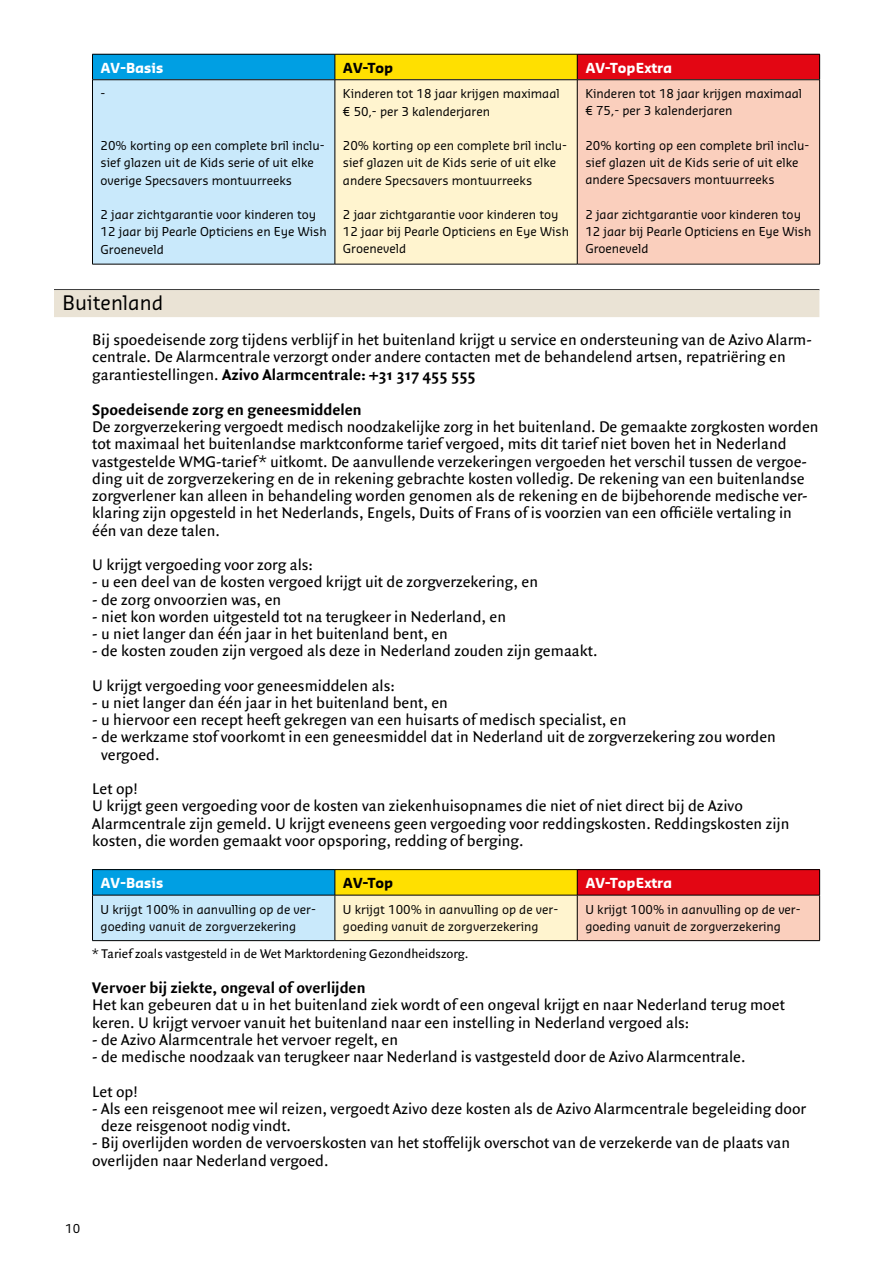
<style>
.page{position:relative;width:893px;height:1263px;background:#fff}
.page>*{position:absolute;margin:0;border:0;box-sizing:border-box;transform-origin:0 0}
.t1{font:19.5px "Sansa";color:#000}
.t2{font:16.5px/17.2px "Quadraat Sans";color:#000}
.t3{font:700 16.5px "Quadraat Sans";color:#000}
.t4{font:13.5px "Quadraat Sans";color:#000}
.t5{font:700 13.5px "Sansa";color:#fff}
.t6{font:700 13.5px "Sansa";letter-spacing:-.015em;color:#000}
.t7{font:12px/17.2px "Sansa";color:#000}
.s1{font-weight:700}
</style>
<div class="page">
<hr style="left:54px;top:289px;width:765px;height:1px;background:#000">
<div style="left:54px;top:290px;width:765px;height:27px;background:#eae3d5"></div>
<div style="left:92px;top:54px;width:243px;height:26px;background:#009fe3"></div>
<div style="left:335px;top:54px;width:242px;height:26px;background:#ffe000"></div>
<div style="left:577px;top:54px;width:243px;height:26px;background:#e30613"></div>
<div style="left:92px;top:80px;width:243px;height:184px;background:#c9e9fb"></div>
<div style="left:335px;top:80px;width:242px;height:184px;background:#fff4cf"></div>
<div style="left:577px;top:80px;width:243px;height:184px;background:#facfbd"></div>
<hr style="left:92px;top:54px;width:243px;height:1px;background:#000">
<svg style="left:92px;top:54px;width:1px;height:25px"></svg>
<hr style="left:335px;top:54px;width:242px;height:1px;background:#000">
<svg style="left:335px;top:54px;width:1px;height:25px"></svg>
<hr style="left:577px;top:54px;width:243px;height:1px;background:#000">
<svg style="left:577px;top:54px;width:1px;height:25px"></svg>
<svg style="left:819px;top:54px;width:1px;height:25px"></svg>
<hr style="left:92px;top:79px;width:243px;height:1px;background:#000">
<hr style="left:92px;top:80px;width:1px;height:184px;background:#000">
<hr style="left:335px;top:79px;width:242px;height:1px;background:#000">
<hr style="left:335px;top:80px;width:1px;height:184px;background:#000">
<hr style="left:577px;top:79px;width:243px;height:1px;background:#000">
<hr style="left:577px;top:80px;width:1px;height:184px;background:#000">
<hr style="left:819px;top:80px;width:1px;height:184px;background:#000">
<hr style="left:92px;top:264px;width:243px;height:1px;background:#000">
<hr style="left:335px;top:264px;width:242px;height:1px;background:#000">
<hr style="left:577px;top:264px;width:243px;height:1px;background:#000">
<div style="left:92px;top:870px;width:243px;height:25px;background:#009fe3"></div>
<div style="left:335px;top:870px;width:242px;height:25px;background:#ffe000"></div>
<div style="left:577px;top:870px;width:243px;height:25px;background:#e30613"></div>
<div style="left:92px;top:895px;width:243px;height:46px;background:#c9e9fb"></div>
<div style="left:335px;top:895px;width:242px;height:46px;background:#fff4cf"></div>
<div style="left:577px;top:895px;width:243px;height:46px;background:#facfbd"></div>
<hr style="left:92px;top:869px;width:243px;height:1px;background:#000">
<svg style="left:92px;top:870px;width:1px;height:25px"></svg>
<hr style="left:335px;top:869px;width:242px;height:1px;background:#000">
<svg style="left:335px;top:870px;width:1px;height:25px"></svg>
<hr style="left:577px;top:869px;width:243px;height:1px;background:#000">
<svg style="left:577px;top:870px;width:1px;height:25px"></svg>
<svg style="left:819px;top:870px;width:1px;height:25px"></svg>
<hr style="left:92px;top:895px;width:243px;height:1px;background:#000">
<hr style="left:92px;top:895px;width:1px;height:45px;background:#000">
<hr style="left:335px;top:895px;width:242px;height:1px;background:#000">
<hr style="left:335px;top:895px;width:1px;height:45px;background:#000">
<hr style="left:577px;top:895px;width:243px;height:1px;background:#000">
<hr style="left:577px;top:895px;width:1px;height:45px;background:#000">
<hr style="left:819px;top:895px;width:1px;height:45px;background:#000">
<hr style="left:92px;top:940px;width:243px;height:1px;background:#000">
<hr style="left:335px;top:940px;width:242px;height:1px;background:#000">
<hr style="left:577px;top:940px;width:243px;height:1px;background:#000">
<p class="t5" style="left:101px;top:59px;width:64px">AV-Basis</p>
<p class="t6" style="left:343px;top:59px;width:52px">AV-Top</p>
<p class="t5" style="left:585px;top:59px;width:88px">AV-TopExtra</p>
<p class="t7" style="left:101px;top:85px;width:6px">-</p>
<p class="t7" style="left:585px;top:85px;width:218px">Kinderen tot 18 jaar krijgen maximaal € 75,- per 3 kalenderjaren</p>
<p class="t7" style="left:585px;top:137px;width:226px">20% korting op een complete bril inclu&shy;sief glazen uit de Kids serie of uit elke andere Specsavers montuurreeks</p>
<p class="t7" style="left:585px;top:205px;width:228px">2 jaar zichtgarantie voor kinderen toy<br>12 jaar bij Pearle Opticiens en Eye Wish<br>Groeneveld</p>
<p class="t7" style="left:343px;top:85px;width:218px">Kinderen tot 18 jaar krijgen maximaal € 50,- per 3 kalenderjaren</p>
<p class="t7" style="left:343px;top:137px;width:226px">20% korting op een complete bril inclu&shy;sief glazen uit de Kids serie of uit elke andere Specsavers montuurreeks</p>
<p class="t7" style="left:343px;top:206px;width:228px">2 jaar zichtgarantie voor kinderen toy<br>12 jaar bij Pearle Opticiens en Eye Wish<br>Groeneveld</p>
<p class="t7" style="left:101px;top:137px;width:226px">20% korting op een complete bril inclu&shy;sief glazen uit de Kids serie of uit elke overige Specsavers montuurreeks</p>
<p class="t7" style="left:101px;top:206px;width:228px">2 jaar zichtgarantie voor kinderen toy<br>12 jaar bij Pearle Opticiens en Eye Wish<br>Groeneveld</p>
<p class="t1" style="left:63px;top:291px;width:102px">Buitenland</p>
<p class="t2" style="left:92px;top:331px;width:720px">Bij spoedeisende zorg tijdens verblijf in het buitenland krijgt u service en ondersteuning van de Azivo Alarm&shy;centrale. De Alarmcentrale verzorgt onder andere contacten met de behandelend artsen, repatriëring en garantiestellingen. <span class="s1">Azivo Alarmcentrale: +31 317 455 555</span></p>
<p class="t3" style="left:92px;top:400px;width:271px">Spoedeisende zorg en geneesmiddelen</p>
<p class="t2" style="left:92px;top:418px;width:728px">De zorgverzekering vergoedt medisch noodzakelijke zorg in het buitenland. De gemaakte zorgkosten worden tot maximaal het buitenlandse marktconforme tarief vergoed, mits dit tarief niet boven het in Nederland vastgestelde WMG-tarief* uitkomt. De aanvullende verzekeringen vergoeden het verschil tussen de vergoe&shy;ding uit de zorgverzekering en de in rekening gebrachte kosten volledig. De rekening van een buitenlandse zorgverlener kan alleen in behandeling worden genomen als de rekening en de bijbehorende medische ver&shy;klaring zijn opgesteld in het Nederlands, Engels, Duits of Frans of is voorzien van een officiële vertaling in één van deze talen.</p>
<p class="t2" style="left:92px;top:556px;width:222px">U krijgt vergoeding voor zorg als:</p>
<p class="t2" style="left:92px;top:573px;width:447px">- u een deel van de kosten vergoed krijgt uit de zorgverzekering, en</p>
<p class="t2" style="left:92px;top:591px;width:191px">- de zorg onvoorzien was, en</p>
<p class="t2" style="left:92px;top:608px;width:415px">- niet kon worden uitgesteld tot na terugkeer in Nederland, en</p>
<p class="t2" style="left:92px;top:625px;width:357px">- u niet langer dan één jaar in het buitenland bent, en</p>
<p class="t2" style="left:92px;top:634px;width:507px;line-height:34.5px">- de kosten zouden zijn vergoed als deze in Nederland zouden zijn gemaakt.<br>U krijgt vergoeding voor geneesmiddelen als:</p>
<p class="t2" style="left:92px;top:694px;width:357px">- u niet langer dan één jaar in het buitenland bent, en</p>
<p class="t2" style="left:92px;top:711px;width:536px">- u hiervoor een recept heeft gekregen van een huisarts of medisch specialist, en</p>
<p class="t2" style="left:101px;top:729px;width:676px;text-indent:-9px">- de werkzame stof voorkomt in een geneesmiddel dat in Nederland uit de zorgverzekering zou worden vergoed.</p>
<p class="t2" style="left:92px;top:780px;width:699px">Let op!<br>U krijgt geen vergoeding voor de kosten van ziekenhuisopnames die niet of niet direct bij de Azivo Alarmcentrale zijn gemeld. U krijgt eveneens geen vergoeding voor reddingskosten. Reddingskosten zijn kosten, die worden gemaakt voor opsporing, redding of berging.</p>
<p class="t5" style="left:101px;top:874px;width:64px">AV-Basis</p>
<p class="t6" style="left:343px;top:874px;width:52px">AV-Top</p>
<p class="t5" style="left:585px;top:874px;width:88px">AV-TopExtra</p>
<p class="t7" style="left:101px;top:900px;width:217px">U krijgt 100% in aanvulling op de ver&shy;goeding vanuit de zorgverzekering</p>
<p class="t7" style="left:343px;top:900px;width:217px">U krijgt 100% in aanvulling op de ver&shy;goeding vanuit de zorgverzekering</p>
<p class="t7" style="left:585px;top:900px;width:217px">U krijgt 100% in aanvulling op de ver&shy;goeding vanuit de zorgverzekering</p>
<p class="t4" style="left:92px;top:946px;width:378px">* Tarief zoals vastgesteld in de Wet Marktordening Gezondheidszorg.</p>
<p class="t3" style="left:92px;top:978px;width:275px">Vervoer bij ziekte, ongeval of overlijden</p>
<p class="t2" style="left:92px;top:996px;width:694px">Het kan gebeuren dat u in het buitenland ziek wordt of een ongeval krijgt en naar Nederland terug moet keren. U krijgt vervoer vanuit het buitenland naar een instelling in Nederland vergoed als:</p>
<p class="t2" style="left:92px;top:1031px;width:307px">- de Azivo Alarmcentrale het vervoer regelt, en</p>
<p class="t2" style="left:92px;top:1040px;width:655px;line-height:34.5px">- de medische noodzaak van terugkeer naar Nederland is vastgesteld door de Azivo Alarmcentrale.<br>Let op!</p>
<p class="t2" style="left:101px;top:1100px;width:706px;text-indent:-9px">- Als een reisgenoot mee wil reizen, vergoedt Azivo deze kosten als de Azivo Alarmcentrale begeleiding door deze reisgenoot nodig vindt.</p>
<p class="t2" style="left:92px;top:1134px;width:699px">- Bij overlijden worden de vervoerskosten van het stoffelijk overschot van de verzekerde van de plaats van overlijden naar Nederland vergoed.</p>
<p class="t7" style="left:65px;top:1219px;width:16px">10</p>
</div>
